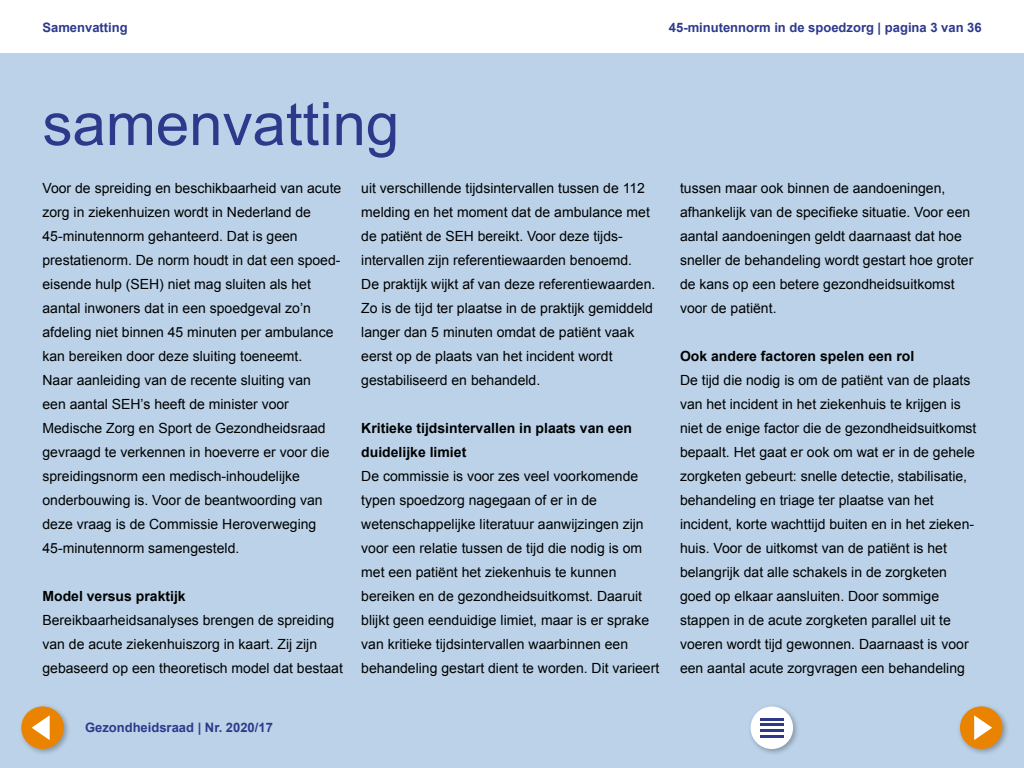
<style>
.page{position:relative;width:1024px;height:768px;background:#fff}
.page>*{position:absolute;margin:0;border:0;box-sizing:border-box;transform-origin:0 0}
.Hoofdstuk_Titel_Same{font:60px "Arial";color:#2d3a8c}
.Plat_z_ruimte{font:14px/24px "Arial";color:#000}
.Kop_z_nr_vet{font:700 14px/24px "Arial";color:#000}
.t1{font:700 13px "Arial";color:#2d3a8c}
</style>
<div class="page">
<div style="left:0;top:54px;width:1024px;height:714px;background:#bbd2e8"></div>
<div style="left:18px;top:703px;width:53px;height:53px;background:#000;opacity:.3"></div>
<div style="left:21px;top:706px;width:43px;height:43px;background:#e98300;border-radius:50%"></div>
<svg style="left:32px;top:715px;width:18px;height:25px"></svg>
<div style="left:747px;top:703px;width:53px;height:53px;background:#000;opacity:.3"></div>
<div style="left:751px;top:707px;width:42px;height:42px;background:#fff;border-radius:50%"></div>
<hr style="left:760px;top:718px;width:24px;height:2px;background:#2d3a8c">
<hr style="left:760px;top:724px;width:24px;height:2px;background:#2d3a8c">
<hr style="left:760px;top:730px;width:24px;height:2px;background:#2d3a8c">
<hr style="left:760px;top:735px;width:24px;height:2px;background:#2d3a8c">
<div style="left:957px;top:703px;width:53px;height:53px;background:#000;opacity:.3"></div>
<div style="left:960px;top:706px;width:43px;height:43px;background:#e98300;border-radius:50%"></div>
<svg style="left:974px;top:715px;width:18px;height:25px"></svg>
<p class="t1" style="left:43px;top:19px;width:87px">Samenvatting</p>
<p class="t1" style="left:669px;top:19px;width:314px">45-minutennorm in de spoedzorg | pagina 3 van 36</p>
<h1 class="Hoofdstuk_Titel_Same" style="left:43px;top:85px;width:358px">samenvatting</h1>
<p class="Plat_z_ruimte" style="left:43px;top:176px;width:300px">Voor de spreiding en beschikbaarheid van acute zorg in ziekenhuizen wordt in Nederland de 45-minutennorm gehanteerd. Dat is geen prestatienorm. De norm houdt in dat een spoed&shy;eisende hulp (SEH) niet mag sluiten als het aantal inwoners dat in een spoedgeval zo’n afdeling niet binnen 45 minuten per ambulance kan bereiken door deze sluiting toeneemt.<br>Naar aanleiding van de recente sluiting van<br>een aantal SEH’s heeft de minister voor Medische Zorg en Sport de Gezondheidsraad gevraagd te verkennen in hoeverre er voor die spreidingsnorm een medisch-inhoudelijke onderbouwing is. Voor de beantwoording van deze vraag is de Commissie Heroverweging 45-minutennorm samengesteld.</p>
<h2 class="Kop_z_nr_vet" style="left:43px;top:585px;width:145px">Model versus praktijk</h2>
<p class="Plat_z_ruimte" style="left:43px;top:608px;width:302px">Bereikbaarheidsanalyses brengen de spreiding van de acute ziekenhuiszorg in kaart. Zij zijn gebaseerd op een theoretisch model dat bestaat</p>
<p class="Plat_z_ruimte" style="left:361px;top:176px;width:296px">uit verschillende tijdsintervallen tussen de 112 melding en het moment dat de ambulance met de patiënt de SEH bereikt. Voor deze tijds&shy;intervallen zijn referentiewaarden benoemd.<br>De praktijk wijkt af van deze referentiewaarden.<br>Zo is de tijd ter plaatse in de praktijk gemiddeld langer dan 5 minuten omdat de patiënt vaak eerst op de plaats van het incident wordt gestabiliseerd en behandeld.</p>
<h2 class="Kop_z_nr_vet" style="left:361px;top:417px;width:272px">Kritieke tijdsintervallen in plaats van een duidelijke limiet</h2>
<p class="Plat_z_ruimte" style="left:361px;top:464px;width:300px">De commissie is voor zes veel voorkomende typen spoedzorg nagegaan of er in de wetenschappelijke literatuur aanwijzingen zijn voor een relatie tussen de tijd die nodig is om met een patiënt het ziekenhuis te kunnen bereiken en de gezondheidsuitkomst. Daaruit blijkt geen eenduidige limiet, maar is er sprake van kritieke tijdsintervallen waarbinnen een behandeling gestart dient te worden. Dit varieert</p>
<p class="t1" style="left:85px;top:719px;width:189px">Gezondheidsraad | Nr. 2020/17</p>
<p class="Plat_z_ruimte" style="left:680px;top:176px;width:295px">tussen maar ook binnen de aandoeningen, afhankelijk van de specifieke situatie. Voor een aantal aandoeningen geldt daarnaast dat hoe sneller de behandeling wordt gestart hoe groter de kans op een betere gezondheidsuitkomst voor de patiënt.</p>
<h2 class="Kop_z_nr_vet" style="left:680px;top:345px;width:236px">Ook andere factoren spelen een rol</h2>
<p class="Plat_z_ruimte" style="left:680px;top:368px;width:298px">De tijd die nodig is om de patiënt van de plaats van het incident in het ziekenhuis te krijgen is niet de enige factor die de gezondheidsuitkomst bepaalt. Het gaat er ook om wat er in de gehele zorgketen gebeurt: snelle detectie, stabilisatie, behandeling en triage ter plaatse van het incident, korte wachttijd buiten en in het zieken&shy;huis. Voor de uitkomst van de patiënt is het belangrijk dat alle schakels in de zorgketen goed op elkaar aansluiten. Door sommige stappen in de acute zorgketen parallel uit te voeren wordt tijd gewonnen. Daarnaast is voor een aantal acute zorgvragen een behandeling</p>
</div>
